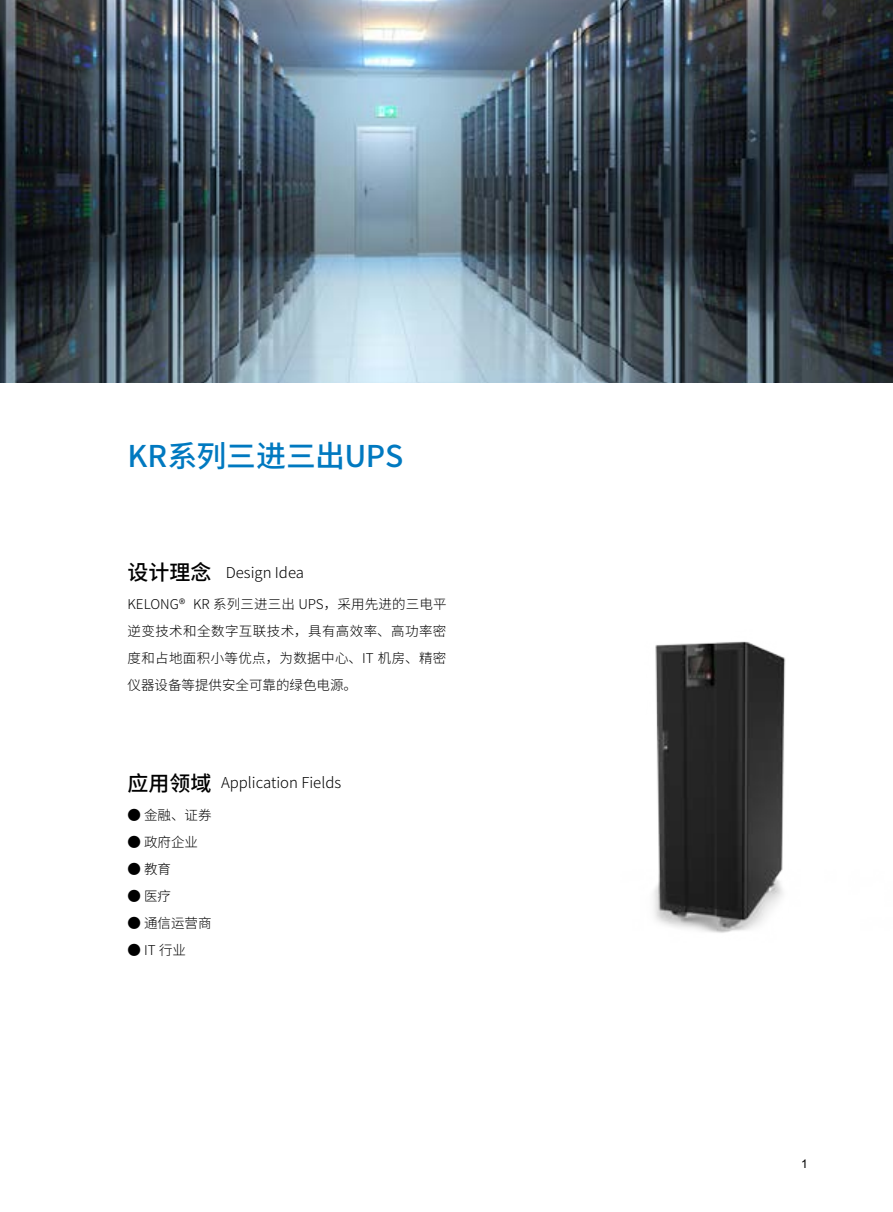
<style>
.page{position:relative;width:893px;height:1212px;background:#fff}
.page>*{position:absolute;margin:0;border:0;box-sizing:border-box;transform-origin:0 0}
.t1{font:500 30px "Source Han Sans CN";letter-spacing:-.01em;color:#0079c0}
.t2{font:300 15px "Source Han Sans CN";color:#000}
.t3{font:300 13.5px/27px "Source Han Sans CN";color:#000;text-align:justify}
.t4{font:12px "Arial";color:#000}
.s1{font-weight:500;font-size:21px}
</style>
<div class="page">
<img style="left:1px;top:0;width:892px;height:383px">
<img style="left:0;top:0;width:1px;height:383px">
<img style="left:653px;top:641px;width:133px;height:292px">
<h1 class="t1" style="left:128px;top:439px;width:277px">KR系列三进三出UPS</h1>
<p class="t2" style="left:128px;top:564px;width:178px"><span class="s1">设计理念</span> Design Idea</p>
<p class="t3" style="left:128px;top:591px;width:320px">KELONG® KR 系列三进三出 UPS，采用先进的三电平逆变技术和全数字互联技术，具有高效率、高功率密度和占地面积小等优点，为数据中心、IT 机房、精密仪器设备等提供安全可靠的绿色电源。</p>
<p class="t2" style="left:128px;top:774px;width:215px"><span class="s1">应用领域</span> Application Fields</p>
<p class="t3" style="left:128px;top:802px;width:85px">● 金融、证券</p>
<p class="t3" style="left:128px;top:829px;width:72px">● 政府企业</p>
<p class="t3" style="left:128px;top:856px;width:45px">● 教育</p>
<p class="t3" style="left:128px;top:883px;width:45px">● 医疗</p>
<p class="t3" style="left:128px;top:910px;width:85px">● 通信运营商</p>
<p class="t3" style="left:128px;top:937px;width:60px">● IT 行业</p>
<p class="t4" style="left:801px;top:1156px;width:8px">1</p>
</div>
